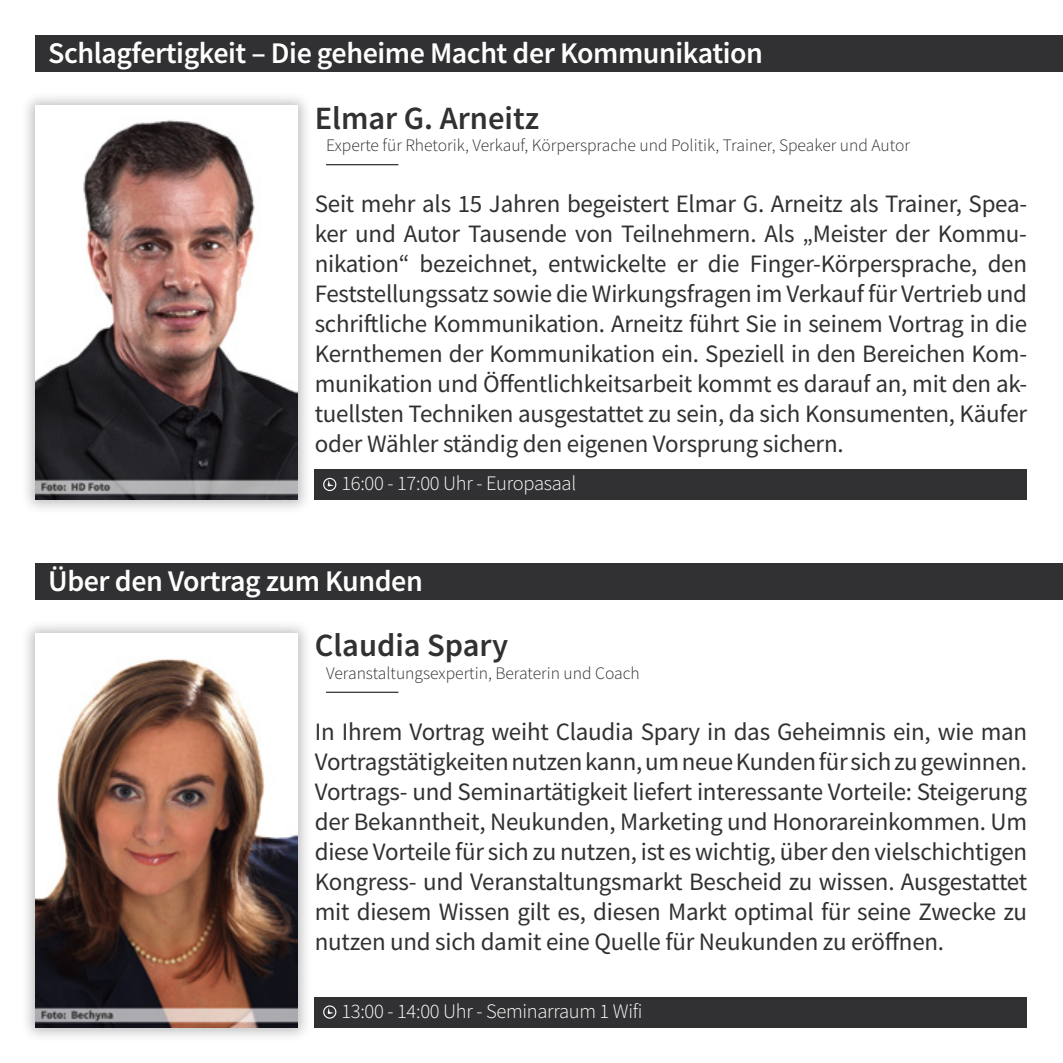
<style>
.page{position:relative;width:1063px;height:1063px;background:#fff}
.page>*{position:absolute;margin:0;border:0;box-sizing:border-box;transform-origin:0 0}
.t1{font:600 32.5px "Source Sans Pro";color:#313133}
.t2{font:600 30px "Source Sans Pro";letter-spacing:-.015em;color:#fff}
.t3{font:25px/30px "Source Sans Pro";letter-spacing:-.01em;color:#313133;text-align:justify}
.t4{font:300 20.5px "Source Sans Pro";letter-spacing:-.015em;color:#fff}
.t5{font:300 17.5px "Source Sans Pro";color:#313133}
</style>
<div class="page">
<div style="left:35px;top:35px;width:1028px;height:37px;background:#313133"></div>
<div style="left:35px;top:563px;width:1028px;height:37px;background:#313133"></div>
<hr style="left:326px;top:164px;width:72px;height:1px;background:#313133">
<hr style="left:326px;top:692px;width:72px;height:1px;background:#313133">
<div style="left:315px;top:469px;width:712px;height:31px;background:#313133"></div>
<div style="left:315px;top:997px;width:712px;height:30px;background:#313133"></div>
<svg style="left:323px;top:478px;width:13px;height:13px"></svg>
<svg style="left:323px;top:1005px;width:13px;height:14px"></svg>
<div style="left:20px;top:90px;width:293px;height:425px;background:#000;opacity:.25"></div>
<img style="left:35px;top:105px;width:263px;height:395px">
<div style="left:20px;top:618px;width:293px;height:425px;background:#000;opacity:.25"></div>
<img style="left:35px;top:633px;width:263px;height:395px">
<p class="t2" style="left:48px;top:34px;width:716px">Schlagfertigkeit – Die geheime Macht der Kommunikation</p>
<h1 class="t1" style="left:315px;top:96px;width:226px">Elmar G. Arneitz</h1>
<p class="t5" style="left:326px;top:135px;width:585px">Experte für Rhetorik, Verkauf, Körpersprache und Politik, Trainer, Speaker und Autor</p>
<p class="t3" style="left:315px;top:189px;width:714px">Seit mehr als 15 Jahren begeistert Elmar G. Arneitz als Trainer, Spea&shy;ker und Autor Tausende von Teilnehmern. Als „Meister der Kommu&shy;nikation“ bezeichnet, entwickelte er die Finger-Körpersprache, den Feststellungssatz sowie die Wirkungsfragen im Verkauf für Vertrieb und schriftliche Kommunikation. Arneitz führt Sie in seinem Vortrag in die Kernthemen der Kommunikation ein. Speziell in den Bereichen Kom&shy;munikation und Öffentlichkeitsarbeit kommt es darauf an, mit den ak&shy;tuellsten Techniken ausgestattet zu sein, da sich Konsumenten, Käufer oder Wähler ständig den eigenen Vorsprung sichern.</p>
<p class="t4" style="left:341px;top:471px;width:236px">16:00 - 17:00 Uhr - Europasaal</p>
<p class="t2" style="left:48px;top:561px;width:376px">Über den Vortrag zum Kunden</p>
<h1 class="t1" style="left:315px;top:624px;width:195px">Claudia Spary</h1>
<p class="t5" style="left:326px;top:662px;width:315px">Veranstaltungsexpertin, Beraterin und Coach</p>
<p class="t3" style="left:315px;top:717px;width:714px">In Ihrem Vortrag weiht Claudia Spary in das Geheimnis ein, wie man Vortragstätigkeiten nutzen kann, um neue Kunden für sich zu gewinnen.<br>Vortrags- und Seminartätigkeit liefert interessante Vorteile: Steigerung der Bekanntheit, Neukunden, Marketing und Honorareinkommen. Um diese Vorteile für sich zu nutzen, ist es wichtig, über den vielschichtigen Kongress- und Veranstaltungsmarkt Bescheid zu wissen. Ausgestattet mit diesem Wissen gilt es, diesen Markt optimal für seine Zwecke zu nutzen und sich damit eine Quelle für Neukunden zu eröffnen.</p>
<p class="t4" style="left:341px;top:999px;width:303px">13:00 - 14:00 Uhr - Seminarraum 1 Wifi</p>
</div>
